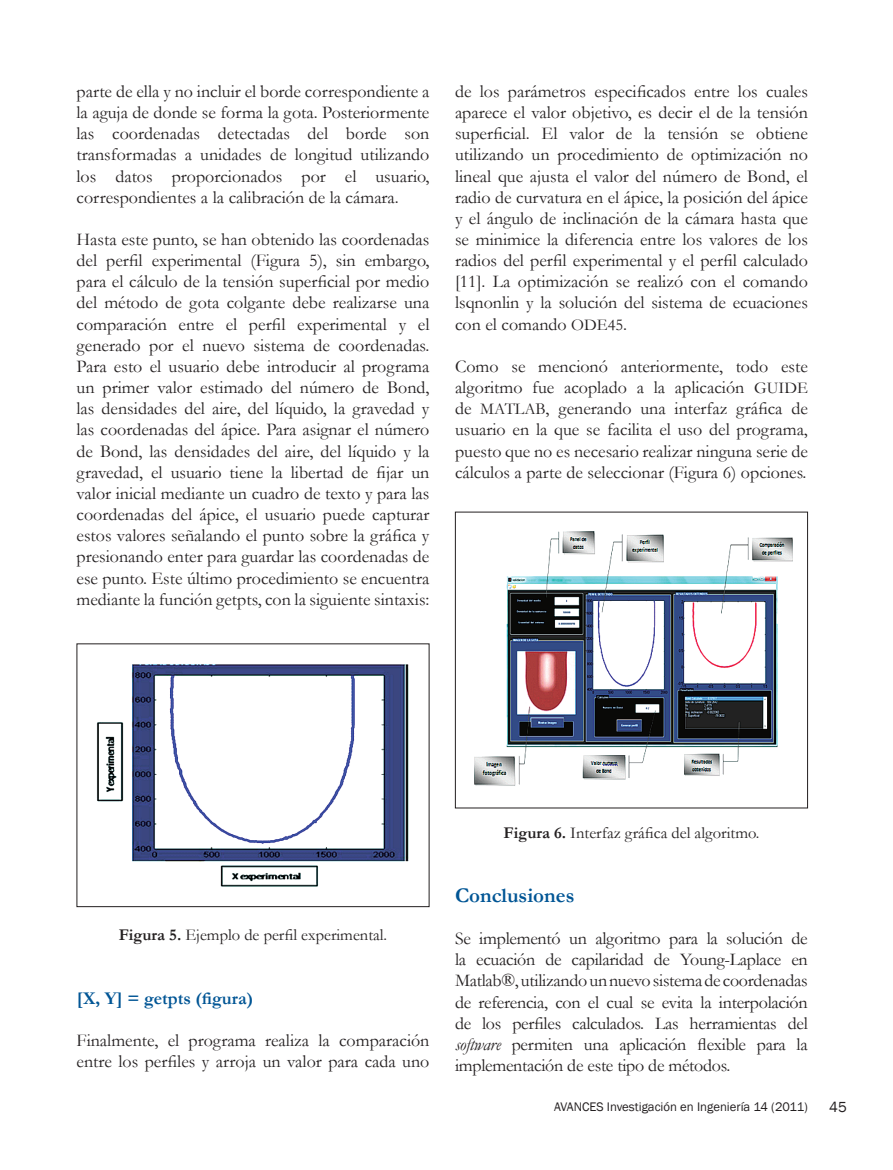
<style>
.page{position:relative;width:893px;height:1170px;background:#fff}
.page>*{position:absolute;margin:0;border:0;box-sizing:border-box;transform-origin:0 0}
.t1{font:700 21px "Garamond";color:#005595}
.t2{font:18px/21.1px "Garamond";color:#231f20;text-align:justify}
.t3{font:700 18px "Garamond";color:#005595}
.t4{font:16.5px "Garamond";color:#231f20}
.t5{font:15px "Franklin Gothic";color:#231f20}
.t6{font:12.75px "Franklin Gothic";color:#231f20}
.s1{font-size:16.5px}
.s2{font-weight:700}
.s3{font-style:italic}
</style>
<div class="page">
<div style="left:455px;top:511px;width:353px;height:297px;border:1px solid #231f20"></div>
<img style="left:96px;top:664px;width:313px;height:223px">
<img style="left:474px;top:531px;width:319px;height:255px">
<p class="t2" style="left:77px;top:80px;width:354px">parte de ella y no incluir el borde correspondiente a la aguja de donde se forma la gota. Posteriormente las coordenadas detectadas del borde son transformadas a unidades de longitud utilizando los datos proporcionados por el usuario, correspondientes a la calibración de la cámara.</p>
<p class="t2" style="left:77px;top:228px;width:354px">Hasta este punto, se han obtenido las coordenadas del perfil experimental (Figura 5), sin embargo, para el cálculo de la tensión superficial por medio del método de gota colgante debe realizarse una comparación entre el perfil experimental y el generado por el nuevo sistema de coordenadas.<br>Para esto el usuario debe introducir al programa un primer valor estimado del número de Bond, las densidades del aire, del líquido, la gravedad y las coordenadas del ápice. Para asignar el número de Bond, las densidades del aire, del líquido y la gravedad, el usuario tiene la libertad de fijar un valor inicial mediante un cuadro de texto y para las coordenadas del ápice, el usuario puede capturar estos valores señalando el punto sobre la gráfica y presionando enter para guardar las coordenadas de ese punto. Este último procedimiento se encuentra mediante la función getpts, con la siguiente sintaxis:</p>
<p class="t2" style="left:455px;top:80px;width:354px">de los parámetros especificados entre los cuales aparece el valor objetivo, es decir el de la tensión superficial. El valor de la tensión se obtiene utilizando un procedimiento de optimización no lineal que ajusta el valor del número de Bond, el radio de curvatura en el ápice, la posición del ápice y el ángulo de inclinación de la cámara hasta que se minimice la diferencia entre los valores de los radios del perfil experimental y el perfil calculado [11]. La optimización se realizó con el comando lsqnonlin y la solución del sistema de ecuaciones con el comando <span class="s1">ODE45</span>.</p>
<p class="t2" style="left:455px;top:355px;width:354px">Como se mencionó anteriormente, todo este algoritmo fue acoplado a la aplicación <span class="s1">GUIDE </span>de <span class="s1">MATLAB</span>, generando una interfaz gráfica de usuario en la que se facilita el uso del programa, puesto que no es necesario realizar ninguna serie de cálculos a parte de seleccionar (Figura 6) opciones.</p>
<p class="t4" style="left:119px;top:924px;width:270px"><span class="s2">Figura 5.</span> Ejemplo de perfil experimental.</p>
<p class="t3" style="left:77px;top:985px;width:178px">[X, Y] = getpts (figura)</p>
<p class="t2" style="left:77px;top:1029px;width:354px">Finalmente, el programa realiza la comparación entre los perfiles y arroja un valor para cada uno</p>
<p class="t4" style="left:504px;top:822px;width:257px"><span class="s2">Figura 6.</span> Interfaz gráfica del algoritmo.</p>
<p class="t1" style="left:455px;top:880px;width:121px">Conclusiones</p>
<p class="t2" style="left:455px;top:927px;width:354px">Se implementó un algoritmo para la solución de la ecuación de capilaridad de Young-Laplace en Matlab®, utilizando un nuevo sistema de coordenadas de referencia, con el cual se evita la interpolación de los perfiles calculados. Las herramientas del <span class="s3">software</span> permiten una aplicación flexible para la implementación de este tipo de métodos.</p>
<p class="t6" style="left:554px;top:1098px;width:255px">AVANCES Investigación en Ingeniería 14 (2011)</p>
<p class="t5" style="left:829px;top:1097px;width:19px">45</p>
</div>
